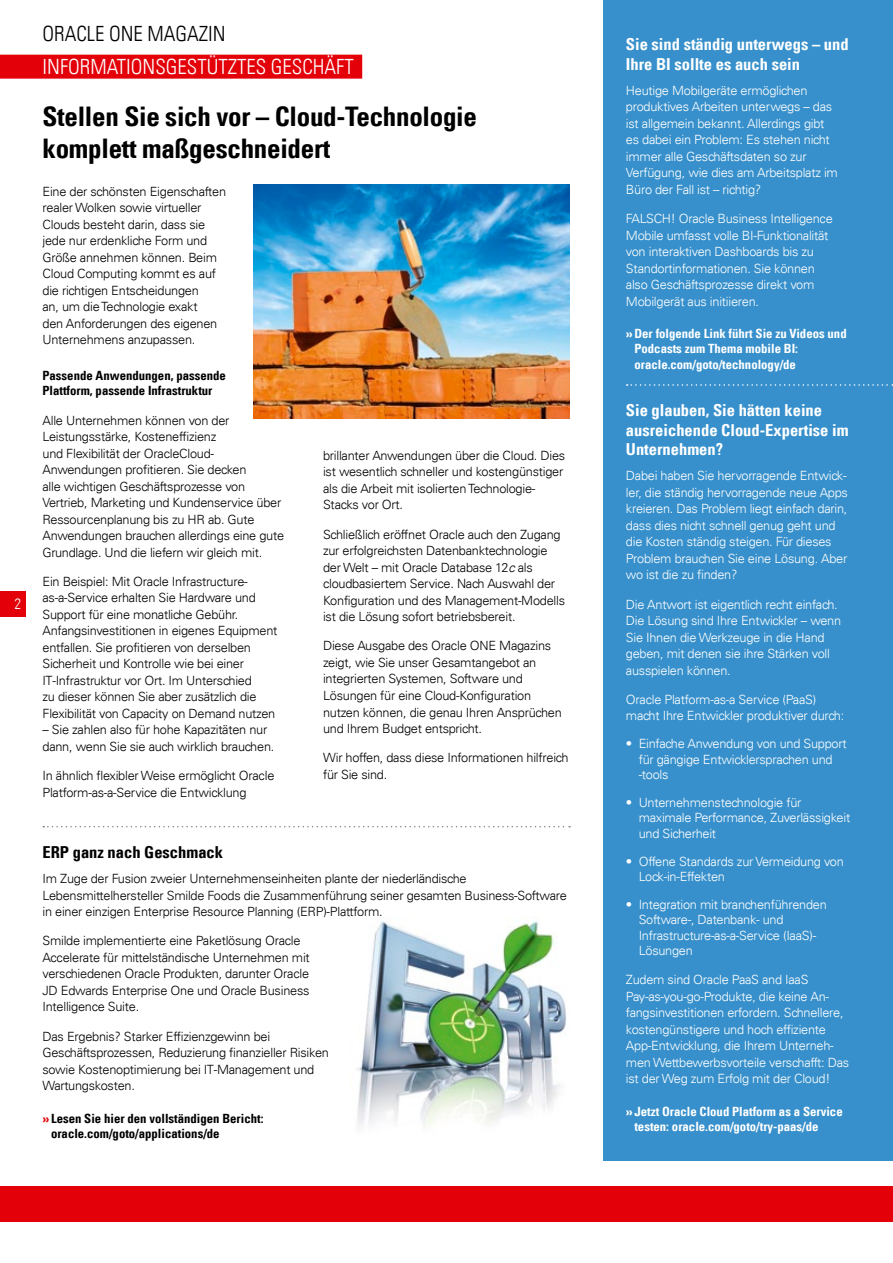
<style>
.page{position:relative;width:893px;height:1263px;background:#fff}
.page>*{position:absolute;margin:0;border:0;box-sizing:border-box;transform-origin:0 0}
.t1{font:700 condensed 27px/32.4px "Univers LT";letter-spacing:-.01em;color:#000}
.t2{font:300 condensed 21px "Univers LT";color:#fff}
.t3{font:300 condensed 21px "Univers LT";color:#000}
.t4{font:700 condensed 16.5px/19.8px "Univers LT";color:#fff}
.t5{font:700 condensed 16.5px "Univers LT";color:#000}
.t6{font:300 condensed 15px "Univers LT";color:#fff}
.t7{font:300 12.75px/16.5px "Univers LT";letter-spacing:-.02em;color:#000}
.t8{font:300 12.75px/16.5px "Univers LT";letter-spacing:-.02em;color:#fff}
.t9{font:700 condensed 12.75px/15.3px "Univers LT";color:#fff}
.t10{font:700 condensed 12.75px/15.3px "Univers LT";color:#000}
.s1{font-style:italic}
.s2{font-stretch:normal;color:#e30009}
.s3{font-stretch:normal}
</style>
<div class="page">
<div style="left:604px;top:0;width:289px;height:1161px;background:#3790cb"></div>
<img style="left:254px;top:185px;width:316px;height:233px">
<img style="left:357px;top:917px;width:210px;height:208px">
<svg style="left:627px;top:384px;width:266px;height:2px"></svg>
<svg style="left:43px;top:826px;width:527px;height:1px"></svg>
<div style="left:0;top:1186px;width:893px;height:36px;background:#e30009"></div>
<div style="left:0;top:55px;width:362px;height:24px;background:#e30009"></div>
<div style="left:0;top:591px;width:26px;height:26px;background:#e30009"></div>
<p class="t6" style="left:15px;top:595px;width:8px">2</p>
<h2 class="t3" style="left:43px;top:21px;width:185px">ORACLE ONE MAGAZIN</h2>
<h2 class="t2" style="left:43px;top:54px;width:313px">INFORMATIONSGESTÜTZTES GESCHÄFT</h2>
<h1 class="t1" style="left:43px;top:100px;width:436px">Stellen Sie sich vor – Cloud-Technologie komplett maßgeschneidert</h1>
<p class="t7" style="left:43px;top:183px;width:185px">Eine der schönsten Eigenschaften realer Wolken sowie virtueller<br>Clouds besteht darin, dass sie jede nur erdenkliche Form und<br>Größe annehmen können. Beim<br>Cloud Computing kommt es auf die richtigen Entscheidungen<br>an, um die Technologie exakt<br>den Anforderungen des eigenen<br>Unternehmens anzupassen.</p>
<p class="t10" style="left:43px;top:368px;width:185px">Passende Anwendungen, passende<br>Plattform, passende Infrastruktur</p>
<p class="t7" style="left:43px;top:412px;width:243px">Alle Unternehmen können von der Leistungsstärke, Kosteneffizienz<br>und Flexibilität der OracleCloud-Anwendungen profitieren. Sie decken<br>alle wichtigen Geschäftsprozesse von Vertrieb, Marketing und Kundenservice über Ressourcenplanung bis zu HR ab. Gute Anwendungen brauchen allerdings eine gute Grundlage. Und die liefern wir gleich mit.</p>
<p class="t7" style="left:43px;top:573px;width:236px">Ein Beispiel: Mit Oracle Infrastructure&shy;as-a-Service erhalten Sie Hardware und Support für eine monatliche Gebühr.<br>Anfangsinvestitionen in eigenes Equipment entfallen. Sie profitieren von derselben Sicherheit und Kontrolle wie bei einer IT-Infrastruktur vor Ort. Im Unterschied<br>zu dieser können Sie aber zusätzlich die Flexibilität von Capacity on Demand nutzen</p>
<p class="t7" style="left:43px;top:722px;width:233px">– Sie zahlen also für hohe Kapazitäten nur dann, wenn Sie sie auch wirklich brauchen.</p>
<p class="t7" style="left:43px;top:767px;width:233px">In ähnlich flexibler Weise ermöglicht Oracle<br>Platform-as-a-Service die Entwicklung</p>
<p class="t7" style="left:323px;top:447px;width:244px">brillanter Anwendungen über die Cloud. Dies ist wesentlich schneller und kostengünstiger als die Arbeit mit isolierten Technologie-Stacks vor Ort.</p>
<p class="t7" style="left:323px;top:526px;width:244px">Schließlich eröffnet Oracle auch den Zugang zur erfolgreichsten Datenbanktechnologie der Welt – mit Oracle Database 12<span class="s1">c</span> als cloudbasiertem Service. Nach Auswahl der Konfiguration und des Management-Modells ist die Lösung sofort betriebsbereit.</p>
<p class="t7" style="left:323px;top:638px;width:240px">Diese Ausgabe des Oracle ONE Magazins zeigt, wie Sie unser Gesamtangebot an integrierten Systemen, Software und Lösungen für eine Cloud-Konfiguration nutzen können, die genau Ihren Ansprüchen und Ihrem Budget entspricht.</p>
<p class="t7" style="left:323px;top:749px;width:247px">Wir hoffen, dass diese Informationen hilfreich für Sie sind.</p>
<p class="t5" style="left:43px;top:842px;width:182px">ERP ganz nach Geschmack</p>
<p class="t7" style="left:43px;top:870px;width:526px">Im Zuge der Fusion zweier Unternehmenseinheiten plante der niederländische<br>Lebensmittelhersteller Smilde Foods die Zusammenführung seiner gesamten Business-Software in einer einzigen Enterprise Resource Planning (ERP)-Plattform.</p>
<p class="t7" style="left:43px;top:933px;width:269px">Smilde implementierte eine Paketlösung Oracle Accelerate für mittelständische Unternehmen mit verschiedenen Oracle Produkten, darunter Oracle JD Edwards Enterprise One und Oracle Business Intelligence Suite.</p>
<p class="t7" style="left:43px;top:1028px;width:288px">Das Ergebnis? Starker Effizienzgewinn bei Geschäftsprozessen, Reduzierung finanzieller Risiken sowie Kostenoptimierung bei IT-Management und Wartungskosten.</p>
<p class="t10" style="left:51px;top:1110px;width:214px;text-indent:-9px"><span class="s2">»</span>Lesen Sie hier den vollständigen Bericht: oracle.com/goto/applications/de</p>
<p class="t4" style="left:626px;top:34px;width:224px">Sie sind ständig unterwegs – und<br>Ihre BI sollte es auch sein</p>
<p class="t8" style="left:626px;top:82px;width:214px">Heutige Mobilgeräte ermöglichen produktives Arbeiten unterwegs – das ist allgemein bekannt. Allerdings gibt es dabei ein Problem: Es stehen nicht immer alle Geschäftsdaten so zur Verfügung, wie dies am Arbeitsplatz im Büro der Fall ist – richtig?</p>
<p class="t8" style="left:626px;top:210px;width:208px">FALSCH! Oracle Business Intelligence Mobile umfasst volle BI-Funktionalität von interaktiven Dashboards bis zu Standortinformationen. Sie können also Geschäftsprozesse direkt vom Mobilgerät aus initiieren.</p>
<p class="t9" style="left:634px;top:326px;width:214px;text-indent:-9px"><span class="s3">»</span>Der folgende Link führt Sie zu Videos und<br>Podcasts zum Thema mobile BI: oracle.com/goto/technology/de</p>
<p class="t4" style="left:626px;top:400px;width:224px">Sie glauben, Sie hätten keine ausreichende Cloud-Expertise im<br>Unternehmen?</p>
<p class="t8" style="left:626px;top:468px;width:224px">Dabei haben Sie hervorragende Entwick&shy;ler, die ständig hervorragende neue Apps kreieren. Das Problem liegt einfach darin, dass dies nicht schnell genug geht und die Kosten ständig steigen. Für dieses Problem brauchen Sie eine Lösung. Aber wo ist die zu finden?</p>
<p class="t8" style="left:626px;top:596px;width:217px">Die Antwort ist eigentlich recht einfach.<br>Die Lösung sind Ihre Entwickler – wenn Sie Ihnen die Werkzeuge in die Hand geben, mit denen sie ihre Stärken voll ausspielen können.</p>
<p class="t8" style="left:626px;top:691px;width:220px">Oracle Platform-as-a Service (PaaS) macht Ihre Entwickler produktiver durch:</p>
<p class="t8" style="left:639px;top:736px;width:209px;line-height:15.3px;text-indent:-13px">• Einfache Anwendung von und Support für gängige Entwicklersprachen und -tools</p>
<p class="t8" style="left:639px;top:795px;width:213px;line-height:15.3px;text-indent:-13px">• Unternehmenstechnologie für maximale Performance, Zuverlässigkeit und Sicherheit</p>
<p class="t8" style="left:639px;top:854px;width:207px;line-height:15.3px;text-indent:-13px">• Offene Standards zur Vermeidung von<br>Lock-in-Effekten</p>
<p class="t8" style="left:639px;top:897px;width:190px;line-height:15.3px;text-indent:-13px">• Integration mit branchenführenden<br>Software-, Datenbank- und<br>Infrastructure-as-a-Service (IaaS)-<br>Lösungen</p>
<p class="t8" style="left:626px;top:971px;width:225px">Zudem sind Oracle PaaS and IaaS Pay-as-you-go-Produkte, die keine An&shy;fangsinvestitionen erfordern. Schnellere, kostengünstigere und hoch effiziente App-Entwicklung, die Ihrem Unterneh&shy;men Wettbewerbsvorteile verschafft: Das ist der Weg zum Erfolg mit der Cloud!</p>
<p class="t9" style="left:634px;top:1103px;width:210px;text-indent:-9px"><span class="s3">»</span>Jetzt Oracle Cloud Platform as a Service testen: oracle.com/goto/try-paas/de</p>
</div>
